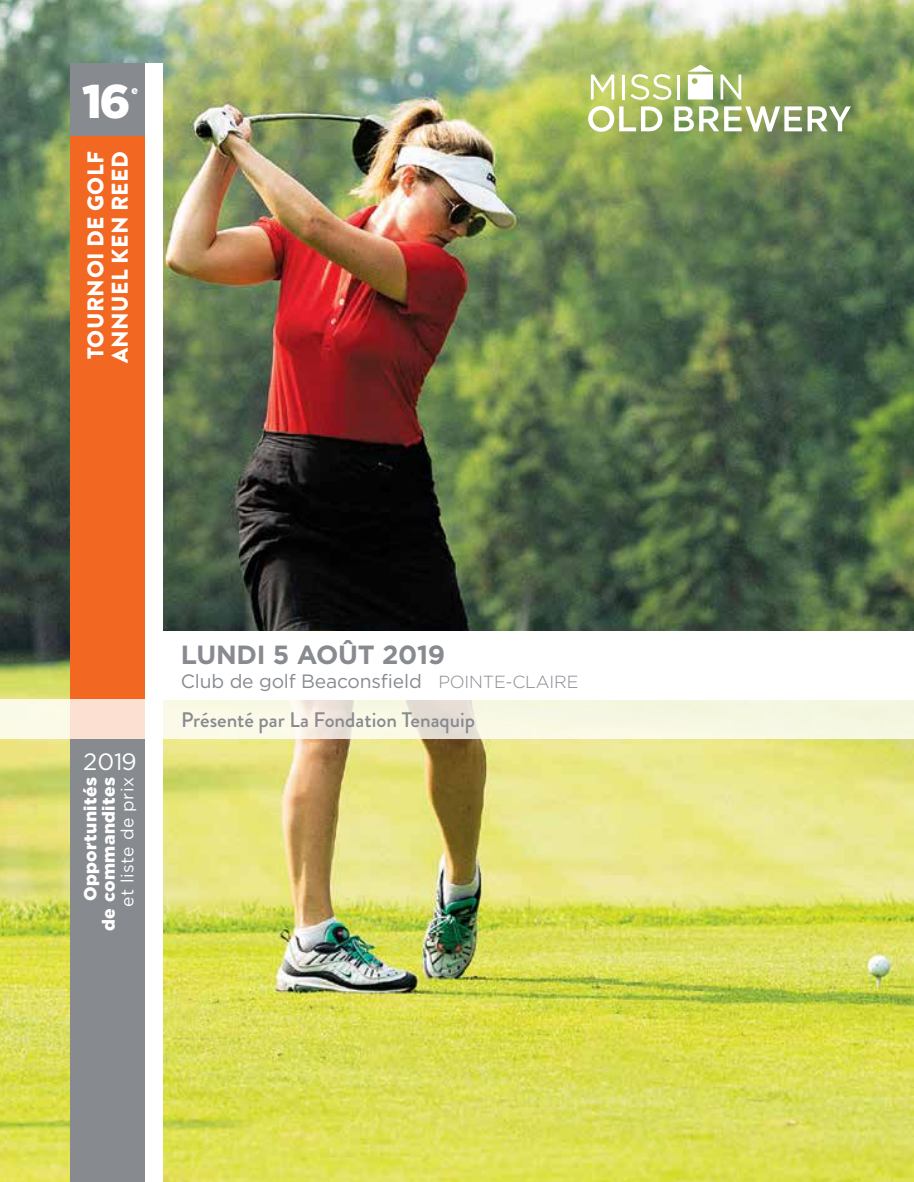
<style>
.page{position:relative;width:914px;height:1182px;background:#fff}
.page>*{position:absolute;margin:0;border:0;box-sizing:border-box;transform-origin:0 0}
.t1{font:900 47.25px "Gotham";color:#fff}
.t2{font:700 26.25px "Gotham";letter-spacing:-.01em;color:#878a8f}
.t3{font:23.62px "Gotham";color:#fff}
.t4{font:900 22.75px/24.5px "Brandon Grotesque";letter-spacing:.02em;color:#fff}
.t5{font:500 21px "Brandon Grotesque";color:#878a8f}
.t6{font:19.25px "Gotham";letter-spacing:-.01em;color:#878a8f}
.t7{font:900 17.5px/18.4px "Gotham";letter-spacing:.025em;color:#fff;text-align:right}
.t8{font:900 10.67px "Gotham";color:#fff}
.s1{font-weight:400}
.s2{font-weight:300;font-size:17.5px}
</style>
<div class="page">
<img style="left:0;top:0;width:914px;height:1181px">
<div style="left:157px;top:630px;width:757px;height:69px;background:#fff"></div>
<svg style="left:591px;top:75px;width:23px;height:24px"></svg>
<hr style="left:621px;top:75px;width:3px;height:24px;background:#fff">
<svg style="left:630px;top:74px;width:41px;height:26px"></svg>
<hr style="left:677px;top:75px;width:3px;height:24px;background:#fff">
<svg style="left:720px;top:75px;width:21px;height:24px"></svg>
<svg style="left:588px;top:106px;width:74px;height:26px"></svg>
<svg style="left:674px;top:106px;width:127px;height:25px"></svg>
<svg style="left:807px;top:106px;width:43px;height:25px"></svg>
<svg style="left:688px;top:65px;width:25px;height:34px"></svg>
<div style="left:70px;top:135px;width:75px;height:994px;background:#f26722"></div>
<div style="left:70px;top:739px;width:75px;height:442px;background:#878a8f"></div>
<div style="left:145px;top:63px;width:17px;height:1118px;background:#fff"></div>
<div style="left:70px;top:63px;width:75px;height:72px;background:#878a8f"></div>
<svg style="left:0;top:699px;width:914px;height:40px;background:#f6f3e2"></svg>
<p class="t1" style="left:82px;top:73px;width:50px">16</p>
<p class="t8" style="left:132px;top:84px;width:8px">e</p>
<p class="t4" style="left:84px;top:363px;width:213px;rotate:-90deg">TOURNOI DE GOLF<br>ANNUEL KEN REED</p>
<p class="t3" style="left:83px;top:748px;width:55px">2019</p>
<p class="t7" style="left:81px;top:930px;width:155px;rotate:-90deg">Opportunités<br>de commandites <span class="s1">et liste de prix</span></p>
<p class="t2" style="left:181px;top:639px;width:266px">LUNDI 5 AOÛT 2019</p>
<p class="t6" style="left:181px;top:670px;width:399px">Club de golf Beaconsfield <span class="s2">POINTE-CLAIRE</span></p>
<p class="t5" style="left:181px;top:705px;width:295px">Présenté par La Fondation Tenaquip</p>
</div>
